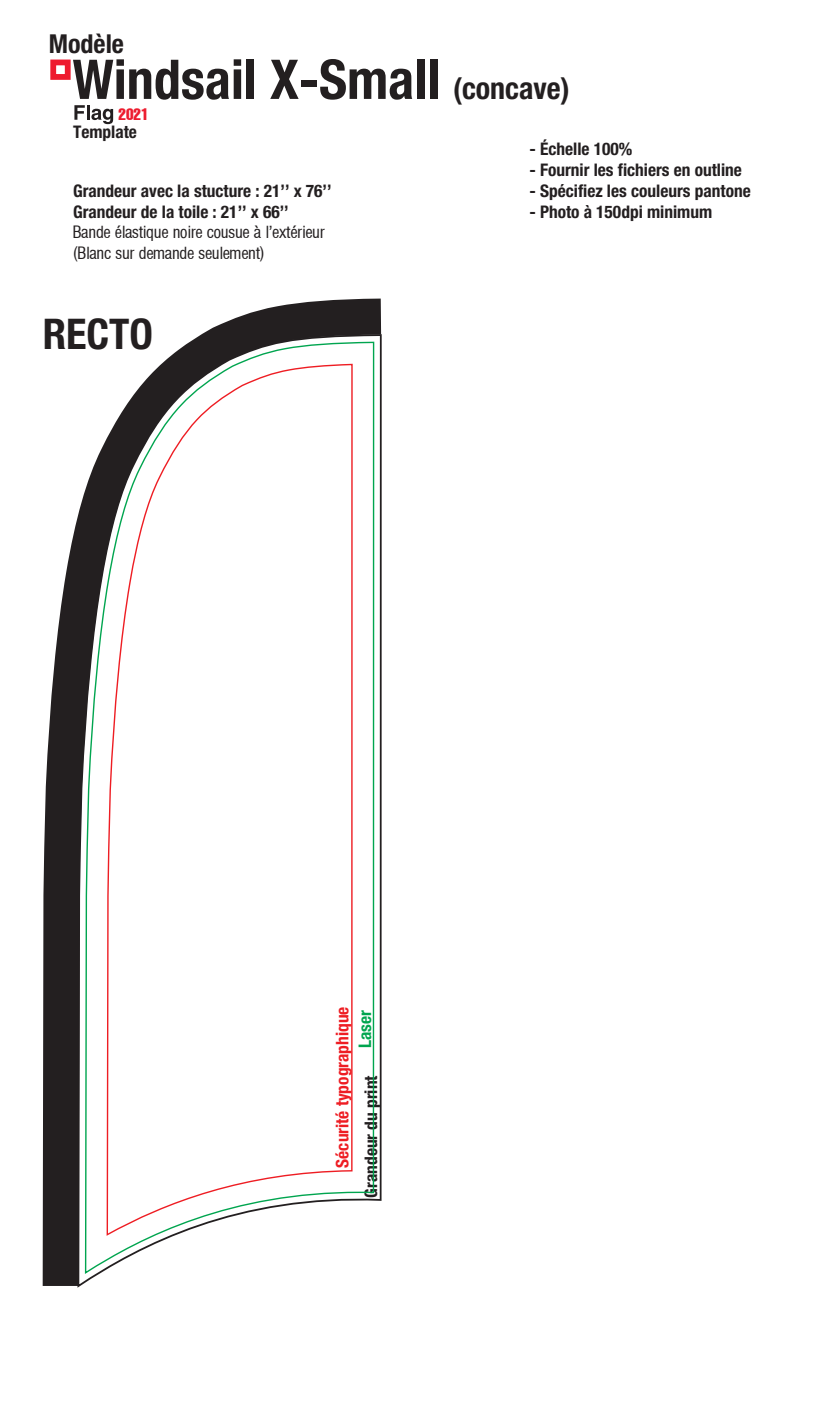
<style>
.page{position:relative;width:828px;height:1413px;background:#fff}
.page>*{position:absolute;margin:0;border:0;box-sizing:border-box;transform-origin:0 0}
.t1{font:700 condensed 54.82px "Helvetica Neue";color:#231f20}
.t2{font:700 condensed 42.34px "Helvetica Neue";color:#231f20}
.t3{font:700 condensed 26.08px "Helvetica Neue";color:#231f20}
.t4{font:700 condensed 17.38px/20.9px "Helvetica Neue";color:#231f20}
.t5{font:17.38px/20.9px "Helba Con Lig DB Normal";letter-spacing:.015em;color:#231f20}
.t6{font:700 condensed 17.38px "Helvetica Neue";color:#ee1d23}
.t7{font:700 condensed 17.38px "Helvetica Neue";color:#00a54f}
.t8{font:extra-condensed 16.26px "Helvetica";color:#ed1d2f}
.s1{font-size:30.38px}
</style>
<div class="page">
<svg style="left:43px;top:298px;width:338px;height:987px;fill:#231f20"></svg>
<svg style="left:74px;top:105px;width:39px;height:19px"></svg>
<div style="left:50px;top:60px;width:21px;height:20px;border:6px solid #ee1a2e"></div>
<svg style="left:76px;top:333px;width:306px;height:955px"></svg>
<svg style="left:84px;top:341px;width:291px;height:934px"></svg>
<h3 class="t3" style="left:49px;top:28px;width:77px">Modèle</h3>
<h1 class="t1" style="left:73px;top:46px;width:499px">Windsail X-Small <span class="s1">(concave)</span></h1>
<p class="t8" style="left:118px;top:104px;width:32px">2021</p>
<p class="t4" style="left:529px;top:138px;width:104px">- Échelle 100%</p>
<p class="t4" style="left:529px;top:159px;width:214px">- Fournir les fichiers en outline</p>
<p class="t4" style="left:529px;top:180px;width:223px">- Spécifiez les couleurs pantone</p>
<p class="t4" style="left:529px;top:201px;width:184px">- Photo à 150dpi minimum</p>
<p class="t4" style="left:73px;top:121px;width:66px">Template</p>
<p class="t4" style="left:73px;top:180px;width:260px">Grandeur avec la stucture : 21’’ x 76’’<br>Grandeur de la toile : 21’’ x 66’’</p>
<p class="t5" style="left:73px;top:222px;width:253px">Bande élastique noire cousue à l’extérieur (Blanc sur demande seulement)</p>
<h2 class="t2" style="left:43px;top:308px;width:112px">RECTO</h2>
<p class="t6" style="left:332px;top:1167px;width:162px;rotate:-90deg">Sécurité typographique</p>
<p class="t7" style="left:354px;top:1048px;width:39px;rotate:-90deg">Laser</p>
<p class="t4" style="left:360px;top:1197px;width:123px;rotate:-90deg">Grandeur du print</p>
</div>
